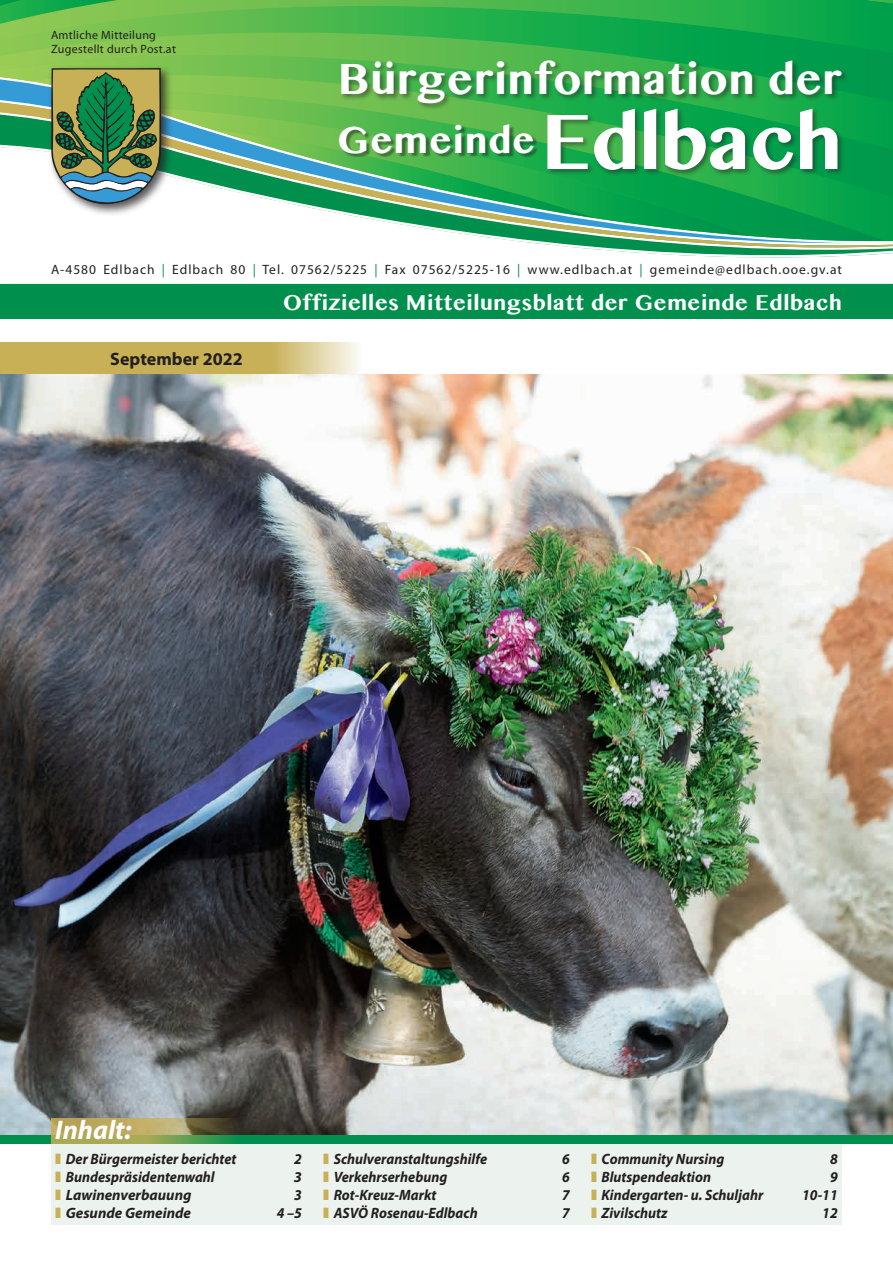
<style>
.page{position:relative;width:893px;height:1263px;background:#fff}
.page>*{position:absolute;margin:0;border:0;box-sizing:border-box;transform-origin:0 0}
.t1{font:700 82.5px "Telugu MN";letter-spacing:-.01em;color:#fff}
.t2{font:700 45.75px "Telugu MN";letter-spacing:.015em;color:#fff}
.t3{font:700 39.3px "Telugu MN";letter-spacing:.025em;color:#fff}
.t4{font:italic 700 27px "Myriad Pro";color:#fff}
.t5{font:700 22.5px "Telugu MN";letter-spacing:.025em;color:#fff}
.t6{font:700 18px "Myriad Pro";color:#231f20}
.t7{font:italic 700 15px "Myriad Pro";color:#231f20;scale:.95 1}
.t8{font:italic 700 15px "Myriad Pro";color:#231f20}
.t9{font:13.5px "Myriad Pro";letter-spacing:.075em;color:#231f20}
.t10{font:12px "Myriad Pro";letter-spacing:.025em;color:#231f20}
.s1{color:#008f4d}
</style>
<div class="page">
<img style="left:0;top:374px;width:893px;height:761px">
<svg style="left:0;top:241px;width:893px;height:43px"></svg>
<svg style="left:0;top:102px;width:893px;height:48px;background:#47a669"></svg>
<svg style="left:173px;top:102px;width:713px;height:139px;background:#31ae66"></svg>
<svg style="left:173px;top:107px;width:579px;height:129px"></svg>
<svg style="left:0;top:53px;width:893px;height:49px;background:#5db858"></svg>
<svg style="left:0;top:0;width:893px;height:53px;background:#3fb44d"></svg>
<svg style="left:0;top:0;width:118px;height:24px;background:#52b94f"></svg>
<div style="left:48px;top:65px;width:125px;height:151px;background:#231f20;opacity:.75"></div>
<svg style="left:51px;top:68px;width:110px;height:136px;background:#6d8b61"></svg>
<div style="left:546px;top:107px;width:299px;height:70px;background:#231f20;opacity:.5"></div>
<div style="left:340px;top:126px;width:199px;height:32px;background:#231f20;opacity:.5"></div>
<div style="left:0;top:285px;width:893px;height:34px;background:#008f4d"></div>
<svg style="left:0;top:342px;width:359px;height:32px;background:#ceb96a"></svg>
<div style="left:340px;top:59px;width:509px;height:52px;background:#231f20;opacity:.5"></div>
<div style="left:0;top:1135px;width:893px;height:9px;background:#008f4d"></div>
<div style="left:373px;top:60px;width:27px;height:14px;background:#231f20;opacity:.5"></div>
<div style="left:51px;top:1144px;width:791px;height:81px;background:#e9f2eb"></div>
<svg style="left:51px;top:1118px;width:189px;height:26px;background:#939655"></svg>
<p class="t10" style="left:51px;top:27px;width:106px">Amtliche Mitteilung</p>
<p class="t10" style="left:51px;top:42px;width:126px">Zugestellt durch Post.at</p>
<p class="t2" style="left:338px;top:52px;width:506px">Burgerinformation der</p>
<p class="t2" style="left:372px;top:24px;width:24px">..</p>
<p class="t3" style="left:337px;top:116px;width:200px">Gemeinde</p>
<p class="t1" style="left:541px;top:92px;width:303px">Edlbach</p>
<p class="t9" style="left:51px;top:261px;width:792px">A-4580 Edlbach <span class="s1">|</span> Edlbach 80 <span class="s1">|</span> Tel. 07562/5225 <span class="s1">|</span> Fax 07562/5225-16 <span class="s1">|</span> www.edlbach.at <span class="s1">|</span> gemeinde@edlbach.ooe.gv.at</p>
<p class="t6" style="left:110px;top:347px;width:134px">September 2022</p>
<p class="t5" style="left:283px;top:290px;width:560px">Offizielles Mitteilungsblatt der Gemeinde Edlbach</p>
<p class="t4" style="left:55px;top:1112px;width:78px">Inhalt:</p>
<p class="t7" style="left:66px;top:1149px;width:181px">Der Bürgermeister berichtet</p>
<p class="t7" style="left:294px;top:1149px;width:10px">2</p>
<p class="t7" style="left:66px;top:1167px;width:158px">Bundespräsidentenwahl</p>
<p class="t8" style="left:294px;top:1167px;width:10px">3</p>
<p class="t8" style="left:66px;top:1185px;width:127px">Lawinenverbauung</p>
<p class="t7" style="left:294px;top:1185px;width:10px">3</p>
<p class="t8" style="left:66px;top:1203px;width:127px">Gesunde Gemeinde</p>
<p class="t7" style="left:277px;top:1203px;width:28px">4 –5</p>
<p class="t7" style="left:334px;top:1149px;width:163px">Schulveranstaltungshilfe</p>
<p class="t7" style="left:562px;top:1149px;width:10px">6</p>
<p class="t7" style="left:334px;top:1167px;width:121px">Verkehrserhebung</p>
<p class="t7" style="left:562px;top:1167px;width:10px">6</p>
<p class="t7" style="left:334px;top:1185px;width:110px">Rot-Kreuz-Markt</p>
<p class="t7" style="left:562px;top:1185px;width:10px">7</p>
<p class="t7" style="left:334px;top:1203px;width:153px">ASVÖ Rosenau-Edlbach</p>
<p class="t7" style="left:562px;top:1203px;width:10px">7</p>
<p class="t7" style="left:602px;top:1149px;width:131px">Community Nursing</p>
<p class="t7" style="left:830px;top:1149px;width:10px">8</p>
<p class="t7" style="left:602px;top:1167px;width:117px">Blutspendeaktion</p>
<p class="t7" style="left:830px;top:1167px;width:10px">9</p>
<p class="t7" style="left:602px;top:1185px;width:172px">Kindergarten- u. Schuljahr</p>
<p class="t7" style="left:802px;top:1185px;width:39px">10-11</p>
<p class="t7" style="left:602px;top:1203px;width:71px">Zivilschutz</p>
<p class="t7" style="left:822px;top:1203px;width:18px">12</p>
</div>
